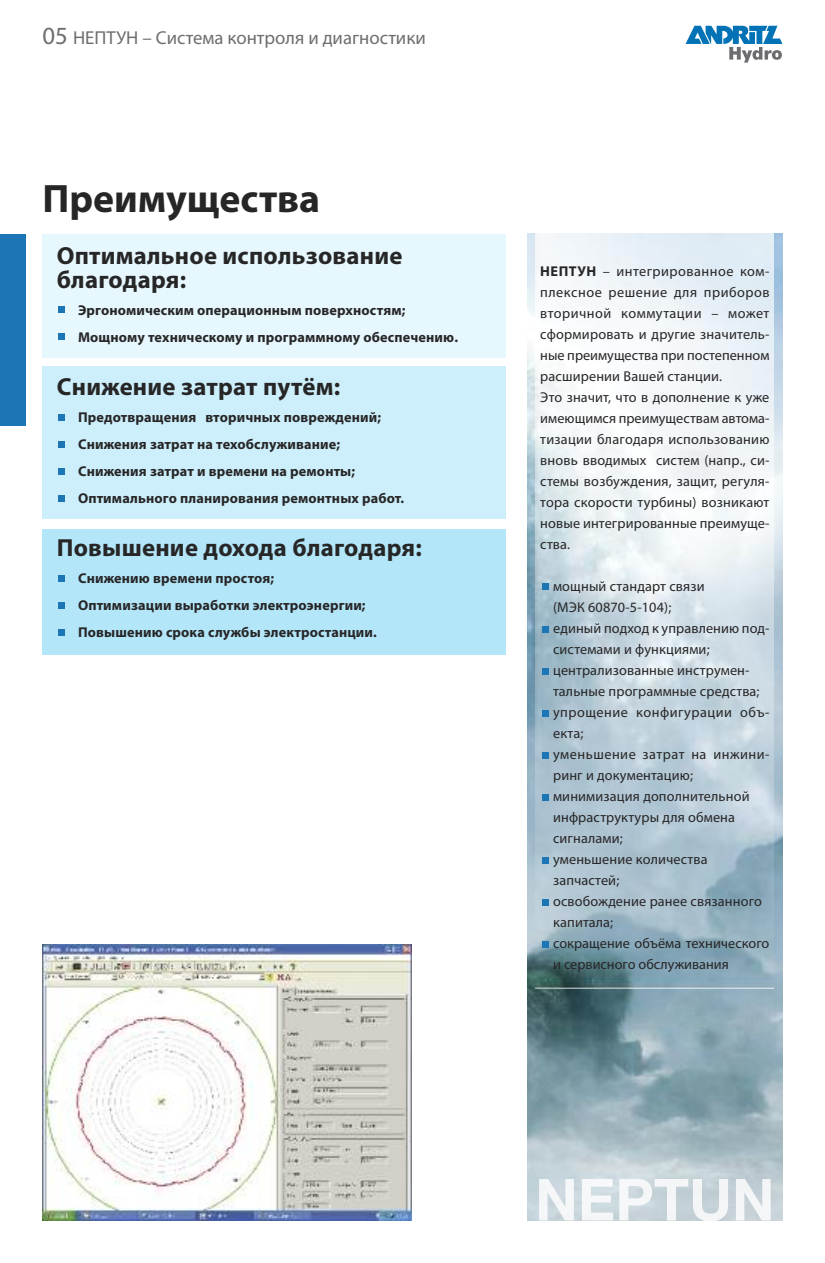
<style>
.page{position:relative;width:825px;height:1263px;background:#fff}
.page>*{position:absolute;margin:0;border:0;box-sizing:border-box;transform-origin:0 0}
.t1{font:700 39.75px "Myriad Pro";color:#272627}
.t2{font:700 24.75px/24px "Myriad Pro";letter-spacing:.01em;color:#272627}
.t3{font:18.75px "Myriad Pro";color:#6d6e71}
.t4{font:14.25px/21px "Myriad Pro";letter-spacing:.01em;color:#272627}
.t5{font:700 14.25px/27px "Myriad Pro";letter-spacing:.01em;color:#272627}
.s1{font-size:24.75px}
.s2{font-weight:700}
</style>
<div class="page">
<div style="left:0;top:234px;width:26px;height:191px;background:#1c75b4"></div>
<img style="left:43px;top:944px;width:368px;height:277px">
<img style="left:527px;top:234px;width:255px;height:986px">
<img style="left:536px;top:234px;width:238px;height:754px">
<svg style="left:542px;top:583px;width:6px;height:6px"></svg>
<div style="left:542px;top:626px;width:6px;height:7px;background:#1c75b4"></div>
<div style="left:542px;top:668px;width:6px;height:7px;background:#1c75b4"></div>
<div style="left:542px;top:710px;width:6px;height:7px;background:#1c75b4"></div>
<div style="left:542px;top:752px;width:6px;height:7px;background:#1c75b4"></div>
<div style="left:542px;top:794px;width:6px;height:7px;background:#1c75b4"></div>
<div style="left:542px;top:857px;width:6px;height:7px;background:#1c75b4"></div>
<div style="left:542px;top:899px;width:6px;height:7px;background:#1c75b4"></div>
<div style="left:542px;top:941px;width:6px;height:7px;background:#1c75b4"></div>
<svg style="left:685px;top:26px;width:97px;height:37px"></svg>
<img style="left:539px;top:1179px;width:232px;height:41px">
<div style="left:43px;top:234px;width:463px;height:123px;background:#e6f7fd"></div>
<div style="left:43px;top:528px;width:463px;height:126px;background:#b3e6f9"></div>
<div style="left:43px;top:366px;width:463px;height:153px;background:#cceffb"></div>
<div style="left:58px;top:307px;width:7px;height:6px;background:#1c75b4"></div>
<div style="left:58px;top:334px;width:7px;height:6px;background:#1c75b4"></div>
<div style="left:58px;top:414px;width:7px;height:6px;background:#1c75b4"></div>
<div style="left:58px;top:441px;width:7px;height:6px;background:#1c75b4"></div>
<div style="left:58px;top:468px;width:7px;height:6px;background:#1c75b4"></div>
<div style="left:58px;top:495px;width:7px;height:6px;background:#1c75b4"></div>
<div style="left:58px;top:575px;width:7px;height:6px;background:#1c75b4"></div>
<div style="left:58px;top:602px;width:7px;height:6px;background:#1c75b4"></div>
<div style="left:58px;top:629px;width:7px;height:6px;background:#1c75b4"></div>
<p class="t3" style="left:43px;top:31px;width:385px"><span class="s1">05</span> НЕПТУН – Система контроля и диагностики</p>
<p class="t1" style="left:43px;top:183px;width:279px">Преимущества</p>
<p class="t2" style="left:57px;top:245px;width:347px">Оптимальное использование благодаря:</p>
<p class="t5" style="left:78px;top:297px;width:381px">Эргономическим операционным поверхностям;<br>Мощному техническому и программному обеспечению.</p>
<p class="t2" style="left:57px;top:376px;width:285px">Снижение затрат путём:</p>
<p class="t5" style="left:78px;top:405px;width:328px">Предотвращения вторичных повреждений; Снижения затрат на техобслуживание; Снижения затрат и времени на ремонты; Оптимального планирования ремонтных работ.</p>
<p class="t2" style="left:57px;top:538px;width:367px">Повышение дохода благодаря:</p>
<p class="t5" style="left:78px;top:566px;width:300px">Снижению времени простоя;<br>Оптимизации выработки электроэнергии;<br>Повышению срока службы электростанции.</p>
<p class="t4" style="left:540px;top:262px;width:231px"><span class="s2">НЕПТУН</span> – интегрированное ком&shy;плексное решение для приборов вторичной коммутации – может сформировать и другие значитель&shy;ные преимущества при постепенном расширении Вашей станции.<br>Это значит, что в дополнение к уже имеющимся преимуществам автома&shy;тизации благодаря использованию вновь вводимых систем (напр., си&shy;стемы возбуждения, защит, регуля&shy;тора скорости турбины) возникают новые интегрированные преимуще&shy;ства.</p>
<p class="t4" style="left:553px;top:577px;width:218px">мощный стандарт связи<br>(МЭК 60870-5-104);<br>единый подход к управлению под&shy;системами и функциями; централизованные инструмен&shy;тальные программные средства; упрощение конфигурации объ&shy;екта;<br>уменьшение затрат на инжини&shy;ринг и документацию; минимизация дополнительной инфраструктуры для обмена сигналами;<br>уменьшение количества запчастей;<br>освобождение ранее связанного капитала;<br>сокращение объёма технического и сервисного обслуживания</p>
</div>
